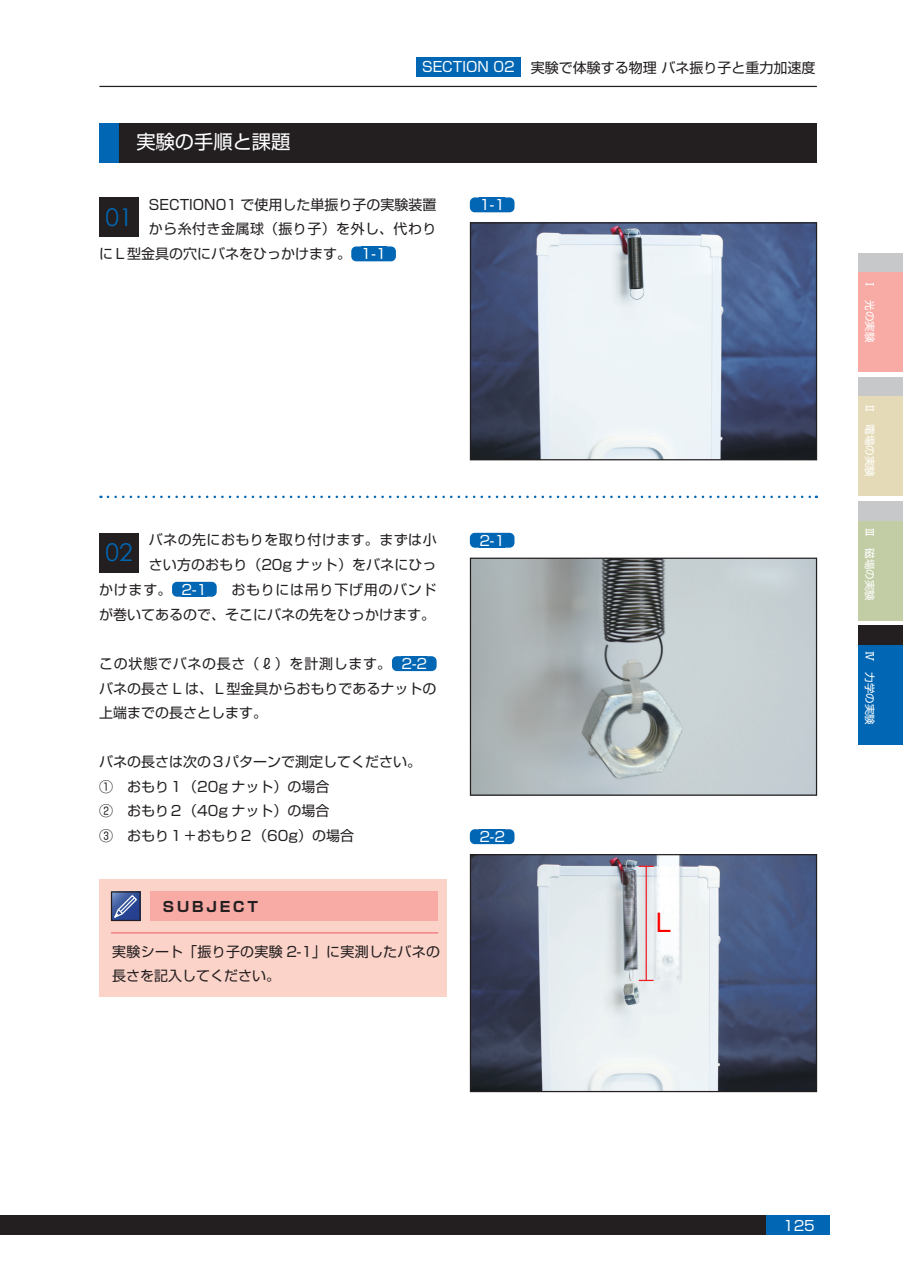
<style>
.page{position:relative;width:903px;height:1275px;background:#fff}
.page>*{position:absolute;margin:0;border:0;box-sizing:border-box;transform-origin:0 0}
.t1{font:24.5px "Century Gothic";color:#0166b3}
.t2{font:24.5px "Shin Go Pro";color:#f00}
.t3{font:19.25px "Shin Go Pro";color:#fff}
.t4{font:14px/25px "Shin Go Pro";color:#231f20;text-align:right}
.t5{font:14px "Shin Go Pro";letter-spacing:.03em;color:#231f20}
.t6{font:14px/24.5px "Shin Go Pro";letter-spacing:.02em;color:#231f20}
.t7{font:14px "Shin Go Pro";color:#fff}
.t8{font:14px "Shin Go Pro";letter-spacing:.05em;color:#231f20}
.t9{font:700 14px "Shin Go Pro";letter-spacing:.2em;color:#231f20}
.t10{font:10.5px "Shin Go Pro";color:#fff}
</style>
<div class="page">
<div style="left:858px;top:253px;width:45px;height:20px;background:#c7c8ca"></div>
<div style="left:858px;top:273px;width:45px;height:99px;background:#f8aaa5"></div>
<div style="left:858px;top:377px;width:45px;height:20px;background:#c7c8ca"></div>
<div style="left:858px;top:397px;width:45px;height:99px;background:#e5dab7"></div>
<div style="left:858px;top:501px;width:45px;height:20px;background:#c7c8ca"></div>
<div style="left:858px;top:521px;width:45px;height:99px;background:#c2cda6"></div>
<div style="left:858px;top:625px;width:45px;height:20px;background:#231f20"></div>
<div style="left:858px;top:645px;width:45px;height:99px;background:#0166b3"></div>
<div style="left:766px;top:1215px;width:63px;height:20px;background:#0166b3"></div>
<div style="left:0;top:1215px;width:766px;height:20px;background:#231f20"></div>
<hr style="left:100px;top:86px;width:716px;height:1px;background:#231f20">
<div style="left:416px;top:57px;width:104px;height:20px;background:#0166b3"></div>
<div style="left:118px;top:123px;width:699px;height:40px;background:#231f20"></div>
<div style="left:99px;top:123px;width:20px;height:40px;background:#0166b3"></div>
<div style="left:351px;top:246px;width:45px;height:15px;background:#0166b3;border-radius:5px"></div>
<div style="left:99px;top:197px;width:40px;height:40px;background:#231f20"></div>
<img style="left:472px;top:224px;width:343px;height:234px">
<div style="left:470px;top:222px;width:347px;height:238px;border:1px solid #231f20"></div>
<div style="left:470px;top:197px;width:44px;height:15px;background:#0166b3;border-radius:5px"></div>
<img style="left:472px;top:560px;width:343px;height:234px">
<div style="left:470px;top:558px;width:347px;height:238px;border:1px solid #231f20"></div>
<img style="left:472px;top:856px;width:343px;height:234px">
<div style="left:470px;top:854px;width:347px;height:238px;border:1px solid #231f20"></div>
<div style="left:470px;top:533px;width:44px;height:15px;background:#0166b3;border-radius:5px"></div>
<div style="left:470px;top:829px;width:44px;height:15px;background:#0166b3;border-radius:5px"></div>
<svg style="left:108px;top:496px;width:709px;height:2px"></svg>
<div style="left:172px;top:582px;width:45px;height:15px;background:#0166b3;border-radius:5px"></div>
<div style="left:392px;top:656px;width:45px;height:15px;background:#0166b3;border-radius:5px"></div>
<div style="left:99px;top:533px;width:40px;height:39px;background:#231f20"></div>
<div style="left:99px;top:879px;width:347px;height:118px;background:#fcd3c9"></div>
<div style="left:151px;top:891px;width:287px;height:30px;background:#f8aaa5"></div>
<hr style="left:111px;top:932px;width:327px;height:1px;background:#f17079">
<svg style="left:113px;top:893px;width:26px;height:26px"></svg>
<div style="left:111px;top:891px;width:30px;height:30px;border:1px solid #231f20"></div>
<svg style="left:113px;top:894px;width:25px;height:25px"></svg>
<hr style="left:646px;top:866px;width:1px;height:114px;background:#ee1d23">
<svg style="left:639px;top:866px;width:14px;height:1px"></svg>
<svg style="left:639px;top:980px;width:14px;height:1px"></svg>
<p class="t3" style="left:136px;top:126px;width:155px">実験の手順と課題</p>
<p class="t7" style="left:422px;top:55px;width:94px">SECTION 02</p>
<p class="t4" style="left:531px;top:54px;width:286px">実験で体験する物理 バネ振り子と重力加速度</p>
<p class="t4" style="left:149px;top:190px;width:289px">SECTION01 で使用した単振り子の実験装置</p>
<p class="t5" style="left:149px;top:217px;width:289px">から糸付き金属球（振り子）を外し、代わり</p>
<p class="t4" style="left:99px;top:240px;width:253px">にＬ型金具の穴にバネをひっかけます。</p>
<p class="t7" style="left:361px;top:242px;width:27px">1-1</p>
<p class="t1" style="left:105px;top:200px;width:29px">01</p>
<p class="t7" style="left:479px;top:193px;width:27px">1-1</p>
<p class="t5" style="left:149px;top:528px;width:289px">バネの先におもりを取り付けます。まずは小</p>
<p class="t4" style="left:149px;top:550px;width:289px">さい方のおもり（20g ナット）をバネにひっ</p>
<p class="t4" style="left:99px;top:575px;width:74px">かけます。</p>
<p class="t7" style="left:182px;top:578px;width:27px">2-1</p>
<p class="t1" style="left:105px;top:535px;width:29px">02</p>
<p class="t4" style="left:99px;top:575px;width:339px">　おもりには吊り下げ用のバンド<br>が巻いてあるので、そこにバネの先をひっかけます。</p>
<p class="t8" style="left:99px;top:652px;width:293px">この状態でバネの長さ（ℓ）を計測します。</p>
<p class="t7" style="left:401px;top:652px;width:27px">2-2</p>
<p class="t4" style="left:99px;top:675px;width:339px;line-height:24.5px;text-align:left">バネの長さ L は、Ｌ型金具からおもりであるナットの上端までの長さとします。</p>
<p class="t4" style="left:99px;top:748px;width:323px">バネの長さは次の３パターンで測定してください。</p>
<p class="t4" style="left:99px;top:772px;width:232px">①　おもり１（20g ナット）の場合</p>
<p class="t4" style="left:99px;top:797px;width:232px">②　おもり２（40g ナット）の場合</p>
<p class="t4" style="left:99px;top:821px;width:256px">③　おもり１＋おもり２（60g）の場合</p>
<p class="t9" style="left:163px;top:895px;width:97px">SUBJECT</p>
<p class="t6" style="left:112px;top:938px;width:329px">実験シート「振り子の実験 2-1」に実測したバネの長さを記入してください。</p>
<p class="t7" style="left:479px;top:529px;width:27px">2-1</p>
<p class="t7" style="left:479px;top:825px;width:27px">2-2</p>
<p class="t2" style="left:656px;top:902px;width:17px">L</p>
<p class="t10" style="left:878px;top:279px;width:64px;rotate:90deg">Ⅰ　光の実験</p>
<p class="t10" style="left:878px;top:403px;width:75px;rotate:90deg">Ⅱ　電場の実験</p>
<p class="t10" style="left:878px;top:527px;width:75px;rotate:90deg">Ⅲ　磁場の実験</p>
<p class="t10" style="left:878px;top:651px;width:75px;rotate:90deg">Ⅳ　力学の実験</p>
<p class="t7" style="left:783px;top:1214px;width:33px">125</p>
</div>
